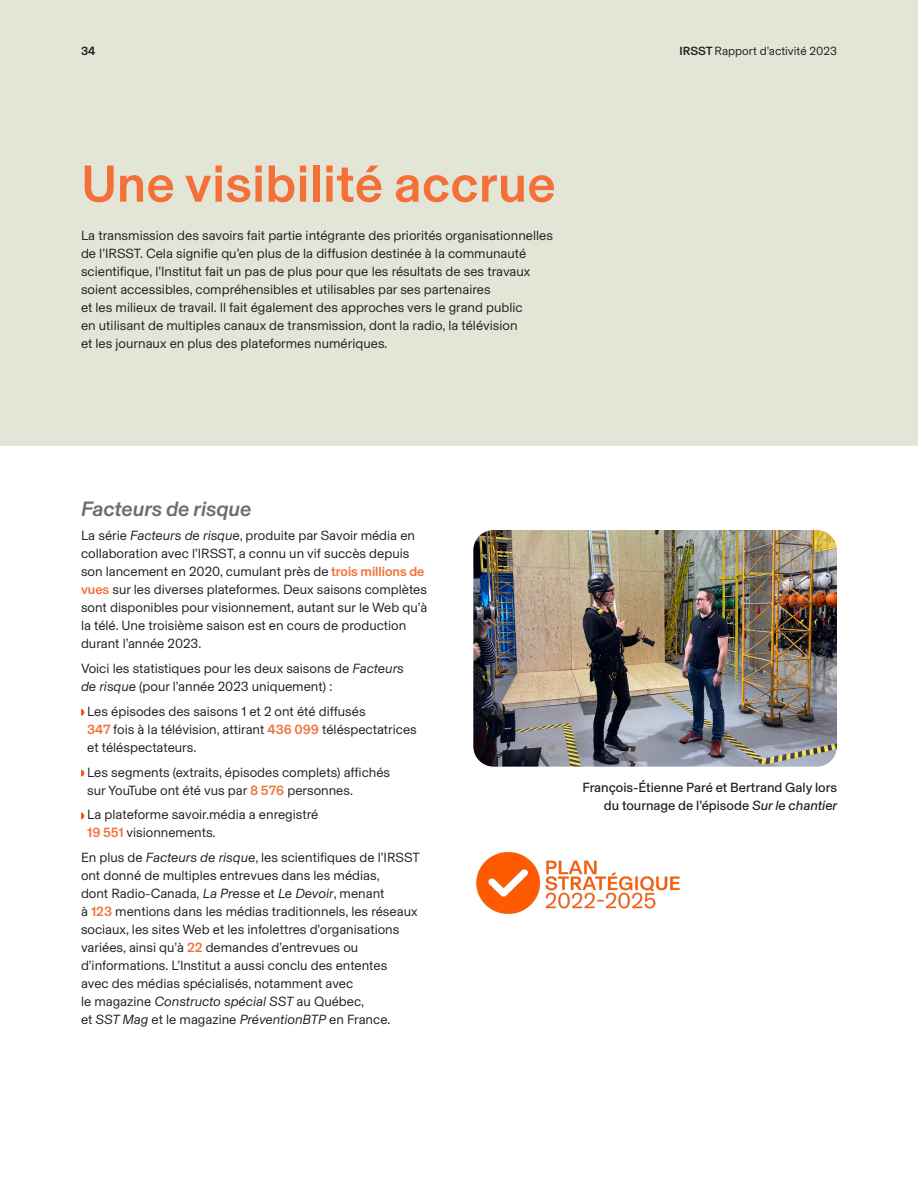
<style>
.page{position:relative;width:918px;height:1188px;background:#fff}
.page>*{position:absolute;margin:0;border:0;box-sizing:border-box;transform-origin:0 0}
.t1{font:500 52.5px "Basel Grotesk";letter-spacing:.01em;color:#f37138}
.t2{font:italic 500 21px "Basel Grotesk";color:#6c6d70}
.t3{font:13.5px/18px "Basel Grotesk";color:#231f20}
.t4{font:13.5px/18px "Basel Grotesk";color:#231f20;text-align:right}
.t5{font:12px "Basel Grotesk";color:#231f20}
.t6{font:500 12px "Basel Grotesk";color:#231f20}
.s1{font-weight:500}
.s2{font-style:italic}
.s3{font-weight:500;color:#f37138}
</style>
<div class="page">
<div style="left:0;top:0;width:918px;height:446px;background:#e3e5d7"></div>
<svg style="left:81px;top:709px;width:3px;height:7px"></svg>
<svg style="left:81px;top:770px;width:3px;height:7px"></svg>
<svg style="left:81px;top:813px;width:3px;height:6px"></svg>
<img style="left:473px;top:530px;width:364px;height:237px">
<img style="left:476px;top:852px;width:204px;height:62px">
<p class="t6" style="left:81px;top:42px;width:16px">34</p>
<p class="t5" style="left:679px;top:42px;width:159px"><span class="s1">IRSST</span> Rapport d’activité 2023</p>
<h1 class="t1" style="left:81px;top:148px;width:476px">Une visibilité accrue</h1>
<p class="t3" style="left:81px;top:226px;width:473px">La transmission des savoirs fait partie intégrante des priorités organisationnelles de l’IRSST. Cela signifie qu’en plus de la diffusion destinée à la communauté scientifique, l’Institut fait un pas de plus pour que les résultats de ses travaux soient accessibles, compréhensibles et utilisables par ses partenaires<br>et les milieux de travail. Il fait également des approches vers le grand public<br>en utilisant de multiples canaux de transmission, dont la radio, la télévision<br>et les journaux en plus des plateformes numériques.</p>
<h2 class="t2" style="left:81px;top:494px;width:172px">Facteurs de risque</h2>
<p class="t3" style="left:81px;top:526px;width:348px">La série <span class="s2">Facteurs de risque</span>, produite par Savoir média en collaboration avec l’IRSST, a connu un vif succès depuis son lancement en 2020, cumulant près de <span class="s3">trois millions de vues</span> sur les diverses plateformes. Deux saisons complètes sont disponibles pour visionnement, autant sur le Web qu’à la télé. Une troisième saison est en cours de production durant l’année 2023.</p>
<p class="t3" style="left:81px;top:659px;width:324px">Voici les statistiques pour les deux saisons de <span class="s2">Facteurs de risque</span> (pour l’année 2023 uniquement) :</p>
<p class="t3" style="left:87px;top:702px;width:331px">Les épisodes des saisons 1 et 2 ont été diffusés<br><span class="s3">347</span> fois à la télévision, attirant <span class="s3">436 099</span> téléspectatrices et téléspectateurs.</p>
<p class="t3" style="left:87px;top:762px;width:304px">Les segments (extraits, épisodes complets) affichés sur YouTube ont été vus par <span class="s3">8 576</span> personnes.</p>
<p class="t3" style="left:87px;top:805px;width:233px">La plateforme savoir.média a enregistré<br><span class="s3">19 551</span> visionnements.</p>
<p class="t3" style="left:81px;top:848px;width:340px">En plus de <span class="s2">Facteurs de risque</span>, les scientifiques de l’IRSST ont donné de multiples entrevues dans les médias,<br>dont Radio-Canada, <span class="s2">La Presse</span> et <span class="s2">Le Devoir</span>, menant<br>à <span class="s3">123</span> mentions dans les médias traditionnels, les réseaux sociaux, les sites Web et les infolettres d’organisations variées, ainsi qu’à <span class="s3">22</span> demandes d’entrevues ou d’informations. L’Institut a aussi conclu des ententes<br>avec des médias spécialisés, notamment avec<br>le magazine <span class="s2">Constructo spécial SST</span> au Québec,<br>et <span class="s2">SST Mag</span> et le magazine <span class="s2">PréventionBTP</span> en France.</p>
<p class="t4" style="left:582px;top:777px;width:256px">François-Étienne Paré et Bertrand Galy lors du tournage de l’épisode <span class="s2">Sur le chantier</span></p>
</div>
